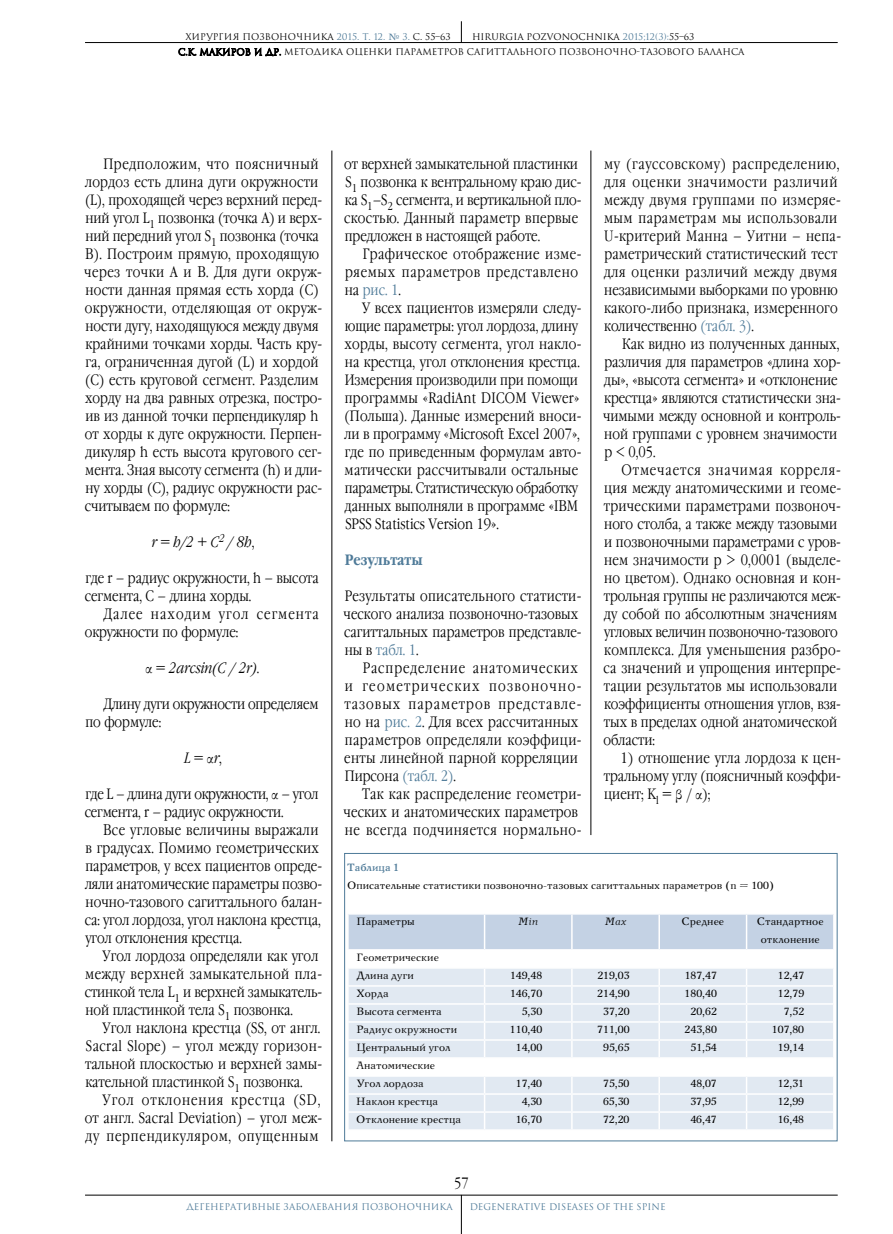
<style>
.page{position:relative;width:893px;height:1234px;background:#fff}
.page>*{position:absolute;margin:0;border:0;box-sizing:border-box;transform-origin:0 0}
.t1{font:300 15px/18px "Garamond Narrow C";letter-spacing:.005em;color:#000}
.t2{font:300 15px/18px "Garamond Narrow C";letter-spacing:.035em;color:#000}
.t3{font:300 15px/18px "Garamond Narrow C";letter-spacing:.03em;color:#000}
.t4{font:300 15px/18px "Garamond Narrow C";letter-spacing:-.015em;color:#000}
.t5{font:300 15px/18px "Garamond Narrow C";letter-spacing:.025em;color:#000}
.t6{font:300 15px/18px "Garamond Narrow C";letter-spacing:.07em;color:#000}
.t7{font:italic 300 15px "Garamond Narrow C";color:#000}
.t8{font:700 15px "Garamond Narrow C";color:#4e7a98}
.t9{font:10.5px/18px "New Journal C";color:#000}
.t10{font:700 10.5px "New Journal C";color:#4e7a98}
.t11{font:italic 10.5px "New Journal C";color:#000}
.t12{font:9px/15.3px "Romul";color:#000}
.t13{font:9px "Romul";color:#4e7a98}
.s1{color:#4e7a98}
.s2{font-family:"New Journal C";color:#4e7a98}
.s3{font-style:normal}
.s4{font-family:"Garamond";font-weight:400;font-style:normal}
.s5{font-family:"Garamond";font-weight:400}
</style>
<div class="page">
<hr style="left:85px;top:1194px;width:753px;height:1px;background:#000">
<hr style="left:85px;top:42px;width:753px;height:1px;background:#000">
<svg style="left:461px;top:21px;width:1px;height:21px"></svg>
<hr style="left:461px;top:1194px;width:1px;height:39px;background:#000">
<svg style="left:178px;top:43px;width:103px;height:14px"></svg>
<hr style="left:332px;top:150px;width:1px;height:990px;background:#000">
<hr style="left:591px;top:150px;width:1px;height:684px;background:#000">
<svg style="left:344px;top:853px;width:494px;height:288px"></svg>
<p class="t12" style="left:178px;top:29px;width:568px;text-indent:294px">HIRURGIA POZVONOCHNIKA <span class="s1">2015;12(3):</span>55–63<br>С.К. МАКИРОВ И ДР. МЕТОДИКА ОЦЕНКИ ПАРАМЕТРОВ САГИТТАЛЬНОГО ПОЗВОНОЧНО-ТАЗОВОГО БАЛАНСА</p>
<p class="t12" style="left:185px;top:29px;width:267px">ХИРУРГИЯ ПОЗВОНОЧНИКА <span class="s1">2015. Т. 12.</span> <span class="s2">№</span> <span class="s1">3.</span> С. 55–63</p>
<p class="t1" style="left:84px;top:155px;width:240px;text-indent:19px">Предположим, что поясничный лордоз есть длина дуги окружности (L), проходящей через верхний перед&shy;ний угол L<sub>1</sub> позвонка (точка А) и верх&shy;ний передний угол S<sub>1</sub> позвонка (точка В). Построим прямую, проходящую через точки А и В. Для дуги окруж&shy;ности данная прямая есть хорда (C) окружности, отделяющая от окруж&shy;ности дугу, находящуюся между двумя крайними точками хорды. Часть кру&shy;га, ограниченная дугой (L) и хордой (C) есть круговой сегмент. Разделим хорду на два равных отрезка, постро&shy;ив из данной точки перпендикуляр h от хорды к дуге окружности. Перпен&shy;дикуляр h есть высота кругового сег&shy;мента. Зная высоту сегмента (h) и дли&shy;ну хорды (C), радиус окружности рас&shy;считываем по формуле:</p>
<p class="t7" style="left:152px;top:533px;width:104px">r = h/2 + C<sup>2</sup> / 8h<span class="s3">,</span></p>
<p class="t1" style="left:85px;top:569px;width:236px">где r – радиус окружности, h – высота сегмента, C – длина хорды.</p>
<p class="t6" style="left:85px;top:605px;width:236px;text-indent:19px">Далее находим угол сегмента окружности по формуле:</p>
<p class="t7" style="left:146px;top:659px;width:115px"><span class="s4">α</span> = 2arcsin(C / 2r)<span class="s3">.</span></p>
<p class="t4" style="left:85px;top:695px;width:234px;text-indent:18px">Длину дуги окружности определяем по формуле:</p>
<p class="t7" style="left:184px;top:749px;width:39px">L = <span class="s4">α</span>r<span class="s3">,</span></p>
<p class="t4" style="left:85px;top:785px;width:235px">где L – длина дуги окружности, <span class="s5">α</span> – угол сегмента, r – радиус окружности.</p>
<p class="t1" style="left:85px;top:821px;width:239px;text-indent:18px">Все угловые величины выражали в градусах. Помимо геометрических параметров, у всех пациентов опреде&shy;ляли анатомические параметры позво&shy;ночно-тазового сагиттального балан&shy;са: угол лордоза, угол наклона крестца, угол отклонения крестца.</p>
<p class="t1" style="left:85px;top:947px;width:239px;text-indent:18px">Угол лордоза определяли как угол между верхней замыкательной пла&shy;стинкой тела L<sub>1</sub> и верхней замыкатель&shy;ной пластинкой тела S<sub>1</sub> позвонка.</p>
<p class="t1" style="left:85px;top:1019px;width:239px;text-indent:17px">Угол наклона крестца (SS, от англ.<br>Sacral Slope) – угол между горизон&shy;тальной плоскостью и верхней замы&shy;кательной пластинкой S<sub>1</sub> позвонка.</p>
<p class="t1" style="left:85px;top:1091px;width:239px;text-align:justify;text-indent:18px">Угол отклонения крестца (SD, от англ. Sacral Deviation) – угол меж&shy;ду перпендикуляром, опущенным</p>
<p class="t1" style="left:344px;top:155px;width:239px">от верхней замыкательной пластинки S<sub>1</sub> позвонка к вентральному краю дис&shy;ка S<sub>1</sub>–S<sub>2</sub> сегмента, и вертикальной пло&shy;скостью. Данный параметр впервые предложен в настоящей работе.</p>
<p class="t3" style="left:345px;top:245px;width:238px;text-indent:18px">Графическое отображение изме&shy;ряемых параметров представлено на <span class="s1">рис. 1</span>.</p>
<p class="t1" style="left:344px;top:299px;width:239px;text-indent:18px">У всех пациентов измеряли следу&shy;ющие параметры: угол лордоза, длину хорды, высоту сегмента, угол накло&shy;на крестца, угол отклонения крестца.<br>Измерения производили при помощи программы «RadiAnt DICOM Viewer» (Польша). Данные измерений вноси&shy;ли в программу «Microsoft Excel 2007», где по приведенным формулам авто&shy;матически рассчитывали остальные параметры. Статистическую обработку данных выполняли в программе «IBM SPSS Statistics Version 19».</p>
<p class="t8" style="left:345px;top:551px;width:79px">Результаты</p>
<p class="t1" style="left:344px;top:587px;width:240px">Результаты описательного статисти&shy;ческого анализа позвоночно-тазовых сагиттальных параметров представле&shy;ны в <span class="s1">табл. 1</span>.</p>
<p class="t3" style="left:344px;top:659px;width:239px;text-indent:18px">Распределение анатомических и геометрических позвоночно&shy;тазовых параметров представле&shy;но на <span class="s1">рис. 2</span>. Для всех рассчитанных параметров определяли коэффици&shy;енты линейной парной корреляции<br>Пирсона <span class="s1">(табл. 2)</span>.</p>
<p class="t5" style="left:344px;top:785px;width:239px;text-indent:18px">Так как распределение геометри&shy;ческих и анатомических параметров не всегда подчиняется нормально-</p>
<p class="t2" style="left:604px;top:155px;width:239px">му (гауссовскому) распределению, для оценки значимости различий между двумя группами по измеряе&shy;мым параметрам мы использовали<br>U-критерий Манна – Уитни – непа&shy;раметрический статистический тест для оценки различий между двумя независимыми выборками по уровню какого-либо признака, измеренного количественно <span class="s1">(табл. 3)</span>.</p>
<p class="t1" style="left:603px;top:335px;width:240px;text-indent:19px">Как видно из полученных данных, различия для параметров «длина хор&shy;ды», «высота сегмента» и «отклонение крестца» являются статистически зна&shy;чимыми между основной и контроль&shy;ной группами с уровнем значимости p &lt; 0,05.</p>
<p class="t1" style="left:603px;top:461px;width:239px;text-indent:18px">Отмечается значимая корреля&shy;ция между анатомическими и геоме&shy;трическими параметрами позвоноч&shy;ного столба, а также между тазовыми и позвоночными параметрами с уров&shy;нем значимости p &gt; 0,0001 (выделе&shy;но цветом). Однако основная и кон&shy;трольная группы не различаются меж&shy;ду собой по абсолютным значениям угловых величин позвоночно-тазового комплекса. Для уменьшения разбро&shy;са значений и упрощения интерпре&shy;тации результатов мы использовали коэффициенты отношения углов, взя&shy;тых в пределах одной анатомической области:</p>
<p class="t1" style="left:604px;top:749px;width:239px;text-align:justify;text-indent:17px">1) отношение угла лордоза к цен&shy;тральному углу (поясничный коэффи&shy;циент; K<sub>l</sub> = <span class="s5">β</span> / <span class="s5">α</span>);</p>
<p class="t10" style="left:347px;top:860px;width:53px">Таблица 1</p>
<p class="t9" style="left:347px;top:876px;width:429px">Описательные статистики позвоночно-тазовых сагиттальных параметров (n = 100)</p>
<p class="t9" style="left:356px;top:912px;width:60px">Параметры</p>
<p class="t11" style="left:518px;top:914px;width:22px">Min</p>
<p class="t11" style="left:605px;top:914px;width:23px">Мax</p>
<p class="t9" style="left:682px;top:912px;width:44px">Среднее</p>
<p class="t9" style="left:757px;top:912px;width:68px;text-align:center">Стандартное отклонение</p>
<p class="t9" style="left:356px;top:948px;width:84px">Геометрические<br>Длина дуги</p>
<p class="t9" style="left:510px;top:966px;width:34px">149,48</p>
<p class="t9" style="left:597px;top:966px;width:34px">219,03</p>
<p class="t9" style="left:685px;top:966px;width:34px">187,47</p>
<p class="t9" style="left:778px;top:966px;width:28px">12,47</p>
<p class="t9" style="left:356px;top:984px;width:34px">Хорда</p>
<p class="t9" style="left:510px;top:984px;width:34px">146,70</p>
<p class="t9" style="left:597px;top:984px;width:34px">214,90</p>
<p class="t9" style="left:685px;top:984px;width:34px">180,40</p>
<p class="t9" style="left:778px;top:984px;width:28px">12,79</p>
<p class="t9" style="left:356px;top:1002px;width:87px">Высота сегмента</p>
<p class="t9" style="left:522px;top:1002px;width:22px">5,30</p>
<p class="t9" style="left:603px;top:1002px;width:28px">37,20</p>
<p class="t9" style="left:690px;top:1002px;width:28px">20,62</p>
<p class="t9" style="left:784px;top:1002px;width:22px">7,52</p>
<p class="t9" style="left:356px;top:1020px;width:102px">Радиус окружности</p>
<p class="t9" style="left:510px;top:1020px;width:34px">110,40</p>
<p class="t9" style="left:597px;top:1020px;width:34px">711,00</p>
<p class="t9" style="left:685px;top:1020px;width:34px">243,80</p>
<p class="t9" style="left:772px;top:1020px;width:34px">107,80</p>
<p class="t9" style="left:356px;top:1038px;width:96px">Центральный угол</p>
<p class="t9" style="left:516px;top:1038px;width:28px">14,00</p>
<p class="t9" style="left:603px;top:1038px;width:28px">95,65</p>
<p class="t9" style="left:690px;top:1038px;width:28px">51,54</p>
<p class="t9" style="left:778px;top:1038px;width:28px">19,14</p>
<p class="t9" style="left:356px;top:1056px;width:80px">Анатомические<br>Угол лордоза</p>
<p class="t9" style="left:516px;top:1074px;width:28px">17,40</p>
<p class="t9" style="left:603px;top:1074px;width:28px">75,50</p>
<p class="t9" style="left:690px;top:1074px;width:28px">48,07</p>
<p class="t9" style="left:778px;top:1074px;width:28px">12,31</p>
<p class="t9" style="left:356px;top:1092px;width:83px">Наклон крестца</p>
<p class="t9" style="left:522px;top:1092px;width:22px">4,30</p>
<p class="t9" style="left:603px;top:1092px;width:28px">65,30</p>
<p class="t9" style="left:690px;top:1092px;width:28px">37,95</p>
<p class="t9" style="left:778px;top:1092px;width:28px">12,99</p>
<p class="t9" style="left:356px;top:1110px;width:106px">Отклонение крестца</p>
<p class="t9" style="left:516px;top:1110px;width:28px">16,70</p>
<p class="t9" style="left:603px;top:1110px;width:28px">72,20</p>
<p class="t9" style="left:690px;top:1110px;width:28px">46,47</p>
<p class="t9" style="left:778px;top:1110px;width:28px">16,48</p>
<p class="t1" style="left:454px;top:1173px;width:16px">57</p>
<p class="t13" style="left:186px;top:1200px;width:268px">ДЕГЕНЕРАТИВНЫЕ ЗАБОЛЕВАНИЯ ПОЗВОНОЧНИКА</p>
<p class="t13" style="left:470px;top:1200px;width:197px">DEGENERATIVE DISEASES OF THE SPINE</p>
</div>
